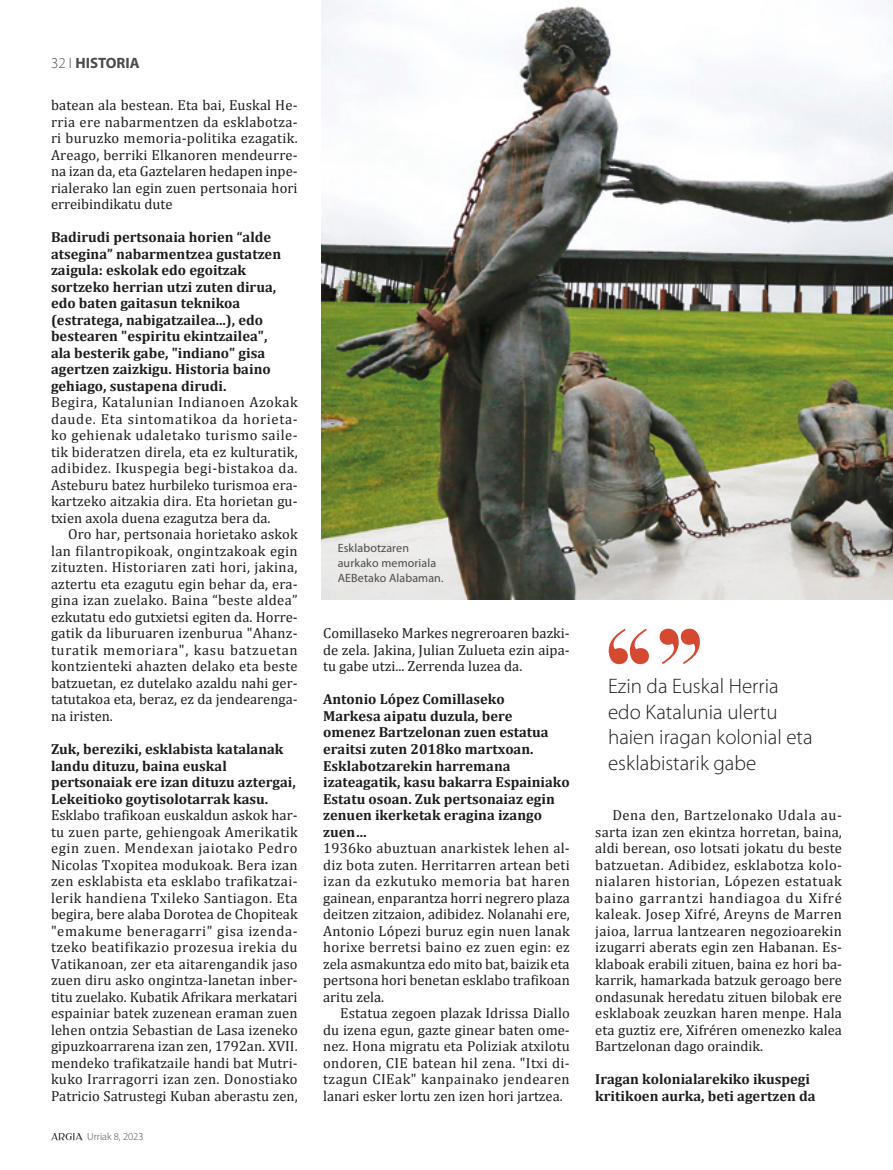
<style>
.page{position:relative;width:893px;height:1170px;background:#fff}
.page>*{position:absolute;margin:0;border:0;box-sizing:border-box;transform-origin:0 0}
.t1{font:300 21px/25.5px "Myriad Pro";color:#1d1d1b}
.t2{font:700 15px "Myriad Pro";color:#4b4b4a}
.Testua_-_JUST{font:14.55px/16.5px "Cambria";color:#1d1d1b;text-align:justify}
.ELK___Erantzuna{font:14.55px/16.5px "Cambria";color:#1d1d1b;text-align:justify}
.ELK___Galdera{font:700 14.55px/16.5px "Cambria";color:#1d1d1b}
.Oina{font:12px/15px "Myriad Pro";letter-spacing:.01em;color:#4b4b4a}
.t3{font:300 10.5px "Myriad Pro";color:#4b4b4a}
.s1{font-weight:300}
</style>
<div class="page">
<svg style="left:51px;top:1133px;width:32px;height:7px"></svg>
<img style="left:322px;top:0;width:571px;height:600px">
<svg style="left:609px;top:628px;width:40px;height:36px"></svg>
<svg style="left:660px;top:628px;width:40px;height:36px"></svg>
<p class="t2" style="left:51px;top:53px;width:90px"><span class="s1">32 І</span> HISTORIA</p>
<p class="Testua_-_JUST" style="left:51px;top:97px;width:248px">batean ala bestean. Eta bai, Euskal He&shy;rria ere nabarmentzen da esklabotza&shy;ri buruzko memoria-politika ezagatik.<br>Areago, berriki Elkanoren mendeurre&shy;na izan da, eta Gaztelaren hedapen inpe&shy;rialerako lan egin zuen pertsonaia hori erreibindikatu dute</p>
<p class="ELK___Galdera" style="left:51px;top:228px;width:232px">Badirudi pertsonaia horien “alde atsegina” nabarmentzea gustatzen zaigula: eskolak edo egoitzak sortzeko herrian utzi zuten dirua, edo baten gaitasun teknikoa (estratega, nabigatzailea...), edo bestearen "espiritu ekintzailea", ala besterik gabe, "indiano" gisa agertzen zaizkigu. Historia baino gehiago, sustapena dirudi.</p>
<p class="ELK___Erantzuna" style="left:51px;top:394px;width:248px">Begira, Katalunian Indianoen Azokak daude. Eta sintomatikoa da horieta&shy;ko gehienak udaletako turismo saile&shy;tik bideratzen direla, eta ez kulturatik, adibidez. Ikuspegia begi-bistakoa da.<br>Asteburu batez hurbileko turismoa era&shy;kartzeko aitzakia dira. Eta horietan gu&shy;txien axola duena ezagutza bera da.</p>
<p class="Testua_-_JUST" style="left:51px;top:526px;width:248px;text-indent:17px">Oro har, pertsonaia horietako askok lan filantropikoak, ongintzakoak egin zituzten. Historiaren zati hori, jakina, aztertu eta ezagutu egin behar da, era&shy;gina izan zuelako. Baina “beste aldea” ezkutatu edo gutxietsi egiten da. Horre&shy;gatik da liburuaren izenburua "Ahanz&shy;turatik memoriara", kasu batzuetan kontzienteki ahazten delako eta beste batzuetan, ez dutelako azaldu nahi ger&shy;tatutakoa eta, beraz, ez da jendearenga&shy;na iristen.</p>
<p class="ELK___Galdera" style="left:51px;top:740px;width:246px">Zuk, bereziki, esklabista katalanak landu dituzu, baina euskal pertsonaiak ere izan dituzu aztergai, Lekeitioko goytisolotarrak kasu.</p>
<p class="ELK___Erantzuna" style="left:51px;top:806px;width:248px">Esklabo trafikoan euskaldun askok har&shy;tu zuen parte, gehiengoak Amerikatik egin zuen. Mendexan jaiotako Pedro Nicolas Txopitea modukoak. Bera izan zen esklabista eta esklabo trafikatzai&shy;lerik handiena Txileko Santiagon. Eta begira, bere alaba Dorotea de Chopiteak "emakume beneragarri" gisa izenda&shy;tzeko beatifikazio prozesua irekia du Vatikanoan, zer eta aitarengandik jaso zuen diru asko ongintza-lanetan inber&shy;titu zuelako. Kubatik Afrikara merkatari espainiar batek zuzenean eraman zuen lehen ontzia Sebastian de Lasa izeneko gipuzkoarrarena izan zen, 1792an. XVII. mendeko trafikatzaile handi bat Mutri&shy;kuko Irarragorri izan zen. Donostiako Patricio Satrustegi Kuban aberastu zen,</p>
<p class="t3" style="left:87px;top:1130px;width:58px">Urriak 8, 2023</p>
<p class="Oina" style="left:338px;top:540px;width:107px">Esklabotzaren aurkako memoriala<br>AEBetako Alabaman.</p>
<p class="ELK___Erantzuna" style="left:323px;top:625px;width:248px">Comillaseko Markes negreroaren bazki&shy;de zela. Jakina, Julian Zulueta ezin aipa&shy;tu gabe utzi... Zerrenda luzea da.</p>
<p class="ELK___Galdera" style="left:323px;top:690px;width:248px">Antonio López Comillaseko<br>Markesa aipatu duzula, bere<br>omenez Bartzelonan zuen estatua eraitsi zuten 2018ko martxoan.<br>Esklabotzarekin harremana izateagatik, kasu bakarra Espainiako<br>Estatu osoan. Zuk pertsonaiaz egin zenuen ikerketak eragina izango zuen…</p>
<p class="ELK___Erantzuna" style="left:323px;top:839px;width:248px">1936ko abuztuan anarkistek lehen al&shy;diz bota zuten. Herritarren artean beti izan da ezkutuko memoria bat haren gainean, enparantza horri negrero plaza deitzen zitzaion, adibidez. Nolanahi ere, Antonio Lópezi buruz egin nuen lanak horixe berretsi baino ez zuen egin: ez zela asmakuntza edo mito bat, baizik eta pertsona hori benetan esklabo trafikoan aritu zela.</p>
<p class="Testua_-_JUST" style="left:323px;top:1004px;width:248px;text-indent:17px">Estatua zegoen plazak Idrissa Diallo du izena egun, gazte ginear baten ome&shy;nez. Hona migratu eta Poliziak atxilotu ondoren, CIE batean hil zena. "Itxi di&shy;tzagun CIEak" kanpainako jendearen lanari esker lortu zen izen hori jartzea.</p>
<p class="t1" style="left:608px;top:673px;width:206px">Ezin da Euskal Herria edo Katalunia ulertu haien iragan kolonial eta esklabistarik gabe</p>
<p class="Testua_-_JUST" style="left:595px;top:806px;width:248px;text-indent:17px">Dena den, Bartzelonako Udala au&shy;sarta izan zen ekintza horretan, baina, aldi berean, oso lotsati jokatu du beste batzuetan. Adibidez, esklabotza kolo&shy;nialaren historian, Lópezen estatuak baino garrantzi handiagoa du Xifré kaleak. Josep Xifré, Areyns de Marren jaioa, larrua lantzearen negozioarekin izugarri aberats egin zen Habanan. Es&shy;klaboak erabili zituen, baina ez hori ba&shy;karrik, hamarkada batzuk geroago bere ondasunak heredatu zituen bilobak ere esklaboak zeuzkan haren menpe. Hala eta guztiz ere, Xifréren omenezko kalea Bartzelonan dago oraindik.</p>
<p class="ELK___Galdera" style="left:595px;top:1070px;width:222px">Iragan kolonialarekiko ikuspegi kritikoen aurka, beti agertzen da</p>
</div>
